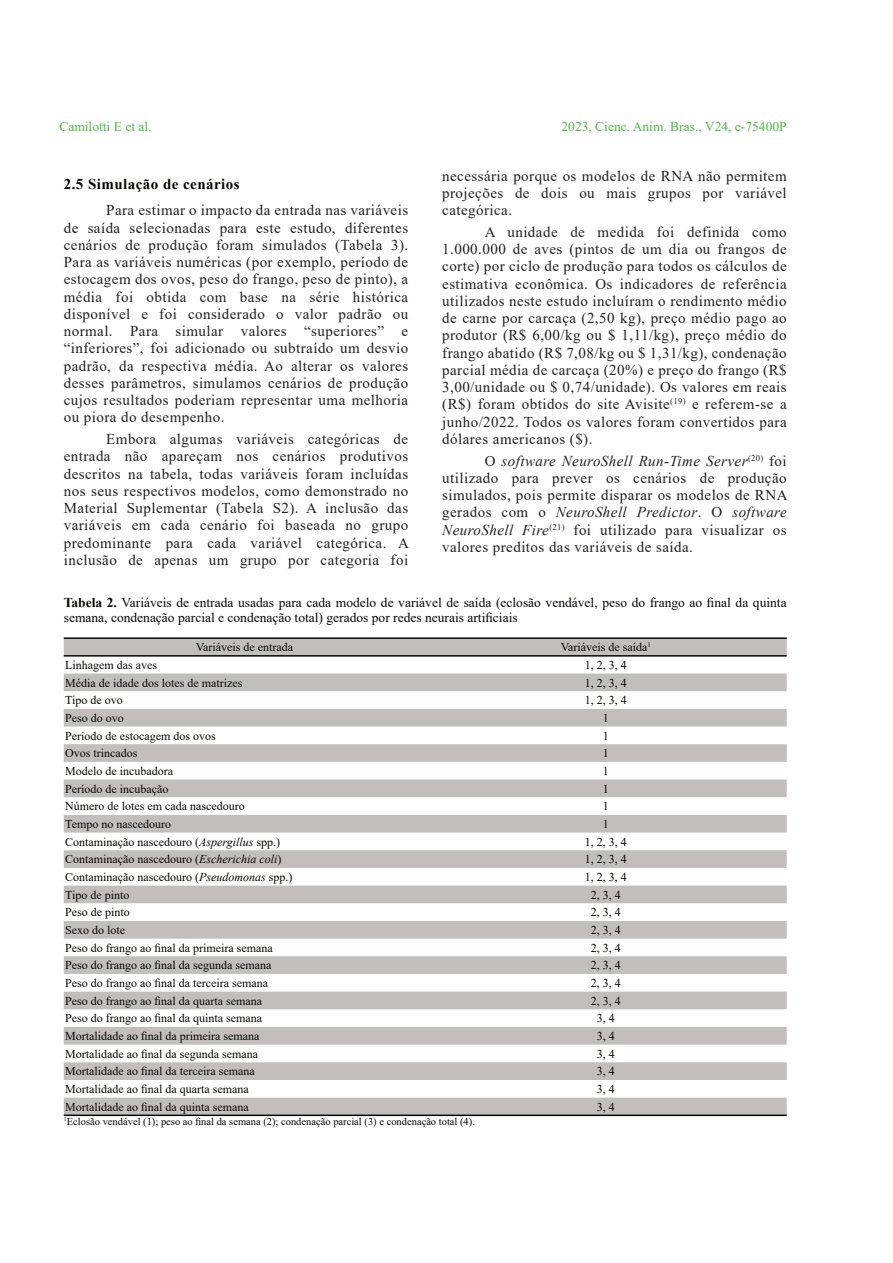
<style>
.page{position:relative;width:893px;height:1263px;background:#fff}
.page>*{position:absolute;margin:0;border:0;box-sizing:border-box;transform-origin:0 0}
.t1{font:15px/17.2px "Times New Roman";letter-spacing:.03em;color:#231f20;text-align:justify}
.t2{font:700 15px "Times New Roman";letter-spacing:.03em;color:#080704}
.t3{font:13.5px/14.9px "Times New Roman";color:#080704}
.t4{font:13.5px "Times New Roman";color:#4fb848}
.t5{font:12px "Times New Roman";color:#080704}
.t6{font:10.5px "Times New Roman";color:#080704}
.s1{font-style:italic}
.s2{font-weight:700}
</style>
<div class="page">
<svg style="left:64px;top:639px;width:723px;height:475px"></svg>
<hr style="left:64px;top:637px;width:723px;height:2px;background:#080704">
<hr style="left:64px;top:655px;width:723px;height:2px;background:#080704">
<hr style="left:64px;top:1114px;width:723px;height:2px;background:#080704">
<p class="t4" style="left:59px;top:122px;width:94px">Camilotti E et al.</p>
<p class="t4" style="left:561px;top:122px;width:227px">2023, Cienc. Anim. Bras., V24, e-75400P</p>
<p class="t2" style="left:64px;top:179px;width:177px">2.5 Simulação de cenários</p>
<p class="t1" style="left:64px;top:203px;width:346px;text-indent:43px">Para estimar o impacto da entrada nas variáveis de saída selecionadas para este estudo, diferentes cenários de produção foram simulados (Tabela 3).<br>Para as variáveis numéricas (por exemplo, período de estocagem dos ovos, peso do frango, peso de pinto), a média foi obtida com base na série histórica disponível e foi considerado o valor padrão ou normal. Para simular valores “superiores” e “inferiores”, foi adicionado ou subtraído um desvio padrão, da respectiva média. Ao alterar os valores desses parâmetros, simulamos cenários de produção cujos resultados poderiam representar uma melhoria ou piora do desempenho.</p>
<p class="t1" style="left:64px;top:432px;width:347px;text-indent:43px">Embora algumas variáveis categóricas de entrada não apareçam nos cenários produtivos descritos na tabela, todas variáveis foram incluídas nos seus respectivos modelos, como demonstrado no Material Suplementar (Tabela S2). A inclusão das variáveis em cada cenário foi baseada no grupo predominante para cada variável categórica. A inclusão de apenas um grupo por categoria foi</p>
<p class="t1" style="left:442px;top:168px;width:346px">necessária porque os modelos de RNA não permitem projeções de dois ou mais grupos por variável categórica.</p>
<p class="t1" style="left:442px;top:225px;width:346px;text-indent:43px">A unidade de medida foi definida como 1.000.000 de aves (pintos de um dia ou frangos de corte) por ciclo de produção para todos os cálculos de estimativa econômica. Os indicadores de referência utilizados neste estudo incluíram o rendimento médio de carne por carcaça (2,50 kg), preço médio pago ao produtor (R$ 6,00/kg ou $ 1,11/kg), preço médio do frango abatido (R$ 7,08/kg ou $ 1,31/kg), condenação parcial média de carcaça (20%) e preço do frango (R$ 3,00/unidade ou $ 0,74/unidade). Os valores em reais (R$) foram obtidos do site Avisite<sup>(19)</sup> e referem-se a junho/2022. Todos os valores foram convertidos para dólares americanos ($).</p>
<p class="t1" style="left:442px;top:453px;width:347px;text-indent:43px">O <span class="s1">software NeuroShell Run-Time Server</span><sup>(20)</sup> foi utilizado para prever os cenários de produção simulados, pois permite disparar os modelos de RNA gerados com o <span class="s1">NeuroShell Predictor</span>. O <span class="s1">software NeuroShell Fire</span><sup>(21)</sup> foi utilizado para visualizar os valores preditos das variáveis de saída.</p>
<p class="t3" style="left:64px;top:596px;width:724px"><span class="s2">Tabela 2.</span> Variáveis de entrada usadas para cada modelo de variável de saída (eclosão vendável, peso do frango ao final da quinta semana, condenação parcial e condenação total) gerados por redes neurais artificiais</p>
<p class="t5" style="left:196px;top:643px;width:99px">Variáveis de entrada</p>
<p class="t5" style="left:561px;top:643px;width:92px">Variáveis de saída<sup>1</sup></p>
<p class="t5" style="left:65px;top:660px;width:93px">Linhagem das aves</p>
<p class="t5" style="left:585px;top:660px;width:43px">1, 2, 3, 4</p>
<p class="t5" style="left:65px;top:678px;width:179px">Média de idade dos lotes de matrizes</p>
<p class="t5" style="left:585px;top:678px;width:43px">1, 2, 3, 4</p>
<p class="t5" style="left:65px;top:696px;width:59px">Tipo de ovo</p>
<p class="t5" style="left:585px;top:696px;width:43px">1, 2, 3, 4</p>
<p class="t5" style="left:65px;top:713px;width:60px">Peso do ovo</p>
<p class="t5" style="left:603px;top:713px;width:7px">1</p>
<p class="t5" style="left:65px;top:731px;width:152px">Período de estocagem dos ovos</p>
<p class="t5" style="left:603px;top:731px;width:7px">1</p>
<p class="t5" style="left:65px;top:749px;width:74px">Ovos trincados</p>
<p class="t5" style="left:603px;top:749px;width:7px">1</p>
<p class="t5" style="left:65px;top:766px;width:109px">Modelo de incubadora</p>
<p class="t5" style="left:603px;top:766px;width:7px">1</p>
<p class="t5" style="left:65px;top:784px;width:105px">Período de incubação</p>
<p class="t5" style="left:603px;top:784px;width:7px">1</p>
<p class="t5" style="left:65px;top:802px;width:181px">Número de lotes em cada nascedouro</p>
<p class="t5" style="left:603px;top:802px;width:7px">1</p>
<p class="t5" style="left:65px;top:819px;width:107px">Tempo no nascedouro</p>
<p class="t5" style="left:603px;top:819px;width:7px">1</p>
<p class="t5" style="left:65px;top:837px;width:216px">Contaminação nascedouro (<span class="s1">Aspergillus</span> spp.)</p>
<p class="t5" style="left:585px;top:837px;width:43px">1, 2, 3, 4</p>
<p class="t5" style="left:65px;top:855px;width:218px">Contaminação nascedouro (<span class="s1">Escherichia coli</span>)</p>
<p class="t5" style="left:585px;top:855px;width:43px">1, 2, 3, 4</p>
<p class="t5" style="left:65px;top:872px;width:229px">Contaminação nascedouro (<span class="s1">Pseudomonas</span> spp.)</p>
<p class="t5" style="left:585px;top:872px;width:43px">1, 2, 3, 4</p>
<p class="t5" style="left:65px;top:890px;width:66px">Tipo de pinto</p>
<p class="t5" style="left:591px;top:890px;width:31px">2, 3, 4</p>
<p class="t5" style="left:65px;top:908px;width:66px">Peso de pinto</p>
<p class="t5" style="left:591px;top:908px;width:31px">2, 3, 4</p>
<p class="t5" style="left:65px;top:926px;width:61px">Sexo do lote</p>
<p class="t5" style="left:591px;top:926px;width:31px">2, 3, 4</p>
<p class="t5" style="left:65px;top:943px;width:209px">Peso do frango ao final da primeira semana</p>
<p class="t5" style="left:591px;top:943px;width:31px">2, 3, 4</p>
<p class="t5" style="left:65px;top:961px;width:208px">Peso do frango ao final da segunda semana</p>
<p class="t5" style="left:591px;top:961px;width:31px">2, 3, 4</p>
<p class="t5" style="left:65px;top:979px;width:204px">Peso do frango ao final da terceira semana</p>
<p class="t5" style="left:591px;top:979px;width:31px">2, 3, 4</p>
<p class="t5" style="left:65px;top:996px;width:198px">Peso do frango ao final da quarta semana</p>
<p class="t5" style="left:591px;top:996px;width:31px">2, 3, 4</p>
<p class="t5" style="left:65px;top:1014px;width:198px">Peso do frango ao final da quinta semana</p>
<p class="t5" style="left:597px;top:1014px;width:19px">3, 4</p>
<p class="t5" style="left:65px;top:1032px;width:196px">Mortalidade ao final da primeira semana</p>
<p class="t5" style="left:597px;top:1032px;width:19px">3, 4</p>
<p class="t5" style="left:65px;top:1049px;width:194px">Mortalidade ao final da segunda semana</p>
<p class="t5" style="left:597px;top:1049px;width:19px">3, 4</p>
<p class="t5" style="left:65px;top:1067px;width:191px">Mortalidade ao final da terceira semana</p>
<p class="t5" style="left:597px;top:1067px;width:19px">3, 4</p>
<p class="t5" style="left:65px;top:1085px;width:185px">Mortalidade ao final da quarta semana</p>
<p class="t5" style="left:597px;top:1085px;width:19px">3, 4</p>
<p class="t5" style="left:65px;top:1102px;width:185px">Mortalidade ao final da quinta semana</p>
<p class="t5" style="left:597px;top:1102px;width:19px">3, 4</p>
<p class="t6" style="left:64px;top:1117px;width:413px"><sup>1</sup>Eclosão vendável (1); peso ao final da semana (2); condenação parcial (3) e condenação total (4).</p>
</div>
